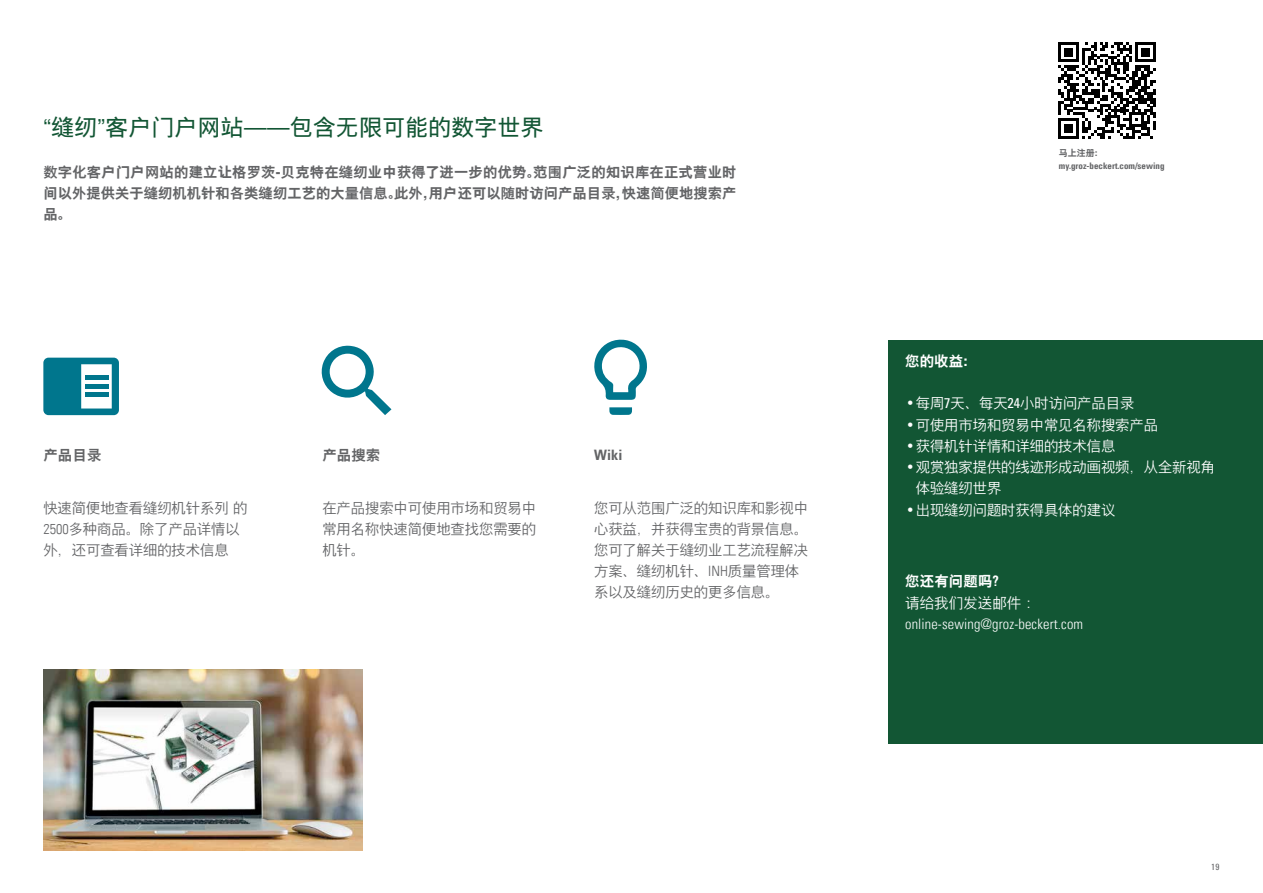
<style>
.page{position:relative;width:1263px;height:893px;background:#fff}
.page>*{position:absolute;margin:0;border:0;box-sizing:border-box;transform-origin:0 0}
.t1{font:22.5px "Nimbus Sans Global";letter-spacing:.025em;color:#125634}
.t2{font:14.4px "Univers Com 47 Light Cond";letter-spacing:.01em;color:#fff}
.t3{font:300 14.4px/21.3px "Nimbus Sans Global";letter-spacing:.01em;color:#fff}
.t4{font:700 14.4px "Nimbus Sans Global";letter-spacing:.01em;color:#636466}
.t5{font:700 14.4px "Nimbus Sans Global";color:#fff}
.t6{font:14.4px "Univers Com 67 Bold Cond";color:#636466}
.t7{font:300 14.25px/21px "Nimbus Sans Global";color:#636466}
.t8{font:700 14.25px/21px "Nimbus Sans Global";letter-spacing:.005em;color:#636466;text-align:justify}
.t9{font:300 14.25px/21.3px "Nimbus Sans Global";color:#fff}
.t10{font:9px "Univers Com 67 Bold Cond";color:#636466}
.t11{font:700 9px "Nimbus Sans Global";color:#636466}
.t12{font:condensed 9px "Univers Com 57";color:#636466}
.s1{font-family:"Univers Com 47 Light Cond";font-weight:400}
.s2{font-family:"Univers Com 57";font-weight:400;font-stretch:condensed}
.s3{font-weight:700}
.s4{font-family:"Univers Com 67 Bold Cond";font-weight:400}
</style>
<div class="page">
<svg style="left:1058px;top:42px;width:97px;height:97px"></svg>
<svg style="left:43px;top:358px;width:76px;height:57px"></svg>
<div style="left:85px;top:375px;width:23px;height:5px;background:#00768d"></div>
<div style="left:85px;top:384px;width:23px;height:5px;background:#00768d"></div>
<hr style="left:85px;top:393px;width:23px;height:4px;background:#00768d">
<svg style="left:321px;top:345px;width:70px;height:70px"></svg>
<svg style="left:609px;top:407px;width:23px;height:8px"></svg>
<svg style="left:594px;top:339px;width:53px;height:61px"></svg>
<img style="left:44px;top:670px;width:318px;height:180px">
<div style="left:889px;top:340px;width:374px;height:404px;background:#125634"></div>
<h1 class="t1" style="left:43px;top:114px;width:501px">“缝纫”客户门户网站——包含无限可能的数字世界</h1>
<p class="t8" style="left:43px;top:161px;width:695px">数字化客户门户网站的建立让格罗茨-贝克特在缝纫业中获得了进一步的优势。范围广泛的知识库在正式营业时间以外提供关于缝纫机机针和各类缝纫工艺的大量信息。此外，用户还可以随时访问产品目录，快速简便地搜索产品。</p>
<p class="t4" style="left:43px;top:447px;width:60px">产品目录</p>
<p class="t7" style="left:43px;top:497px;width:206px">快速简便地查看缝纫机针系列 的<br><span class="s1">2500</span>多种商品。除了产品详情以外，还可查看详细的技术信息</p>
<p class="t4" style="left:322px;top:447px;width:60px">产品搜索</p>
<p class="t7" style="left:322px;top:497px;width:215px;text-align:justify">在产品搜索中可使用市场和贸易中常用名称快速简便地查找您需要的机针。</p>
<p class="t6" style="left:594px;top:446px;width:30px">Wiki</p>
<p class="t7" style="left:594px;top:497px;width:215px">您可从范围广泛的知识库和影视中心获益，并获得宝贵的背景信息。您可了解关于缝纫业工艺流程解决方案、缝纫机针、<span class="s1">INH</span>质量管理体系以及缝纫历史的更多信息。</p>
<p class="t11" style="left:1059px;top:147px;width:46px">马上注册：</p>
<p class="t10" style="left:1059px;top:160px;width:107px">my.groz-beckert.com/sewing</p>
<p class="t5" style="left:905px;top:352px;width:74px">您的收益：</p>
<p class="t9" style="left:905px;top:393px;width:231px">•每周<span class="s2">7</span>天、每天<span class="s2">24</span>小时访问产品目录</p>
<p class="t9" style="left:905px;top:414px;width:254px">•可使用市场和贸易中常见名称搜索产品</p>
<p class="t9" style="left:905px;top:435px;width:212px">•获得机针详情和详细的技术信息</p>
<p class="t9" style="left:916px;top:457px;width:301px;text-indent:-11px">•观赏独家提供的线迹形成动画视频，从全新视角体验缝纫世界</p>
<p class="t9" style="left:905px;top:499px;width:212px">•出现缝纫问题时获得具体的建议</p>
<p class="t3" style="left:905px;top:571px;width:132px"><span class="s3">您还有问题吗</span><span class="s4">?<br></span>请给我们发送邮件：</p>
<p class="t2" style="left:905px;top:615px;width:180px">online-sewing@groz-beckert.com</p>
<p class="t12" style="left:1211px;top:861px;width:10px">19</p>
</div>
